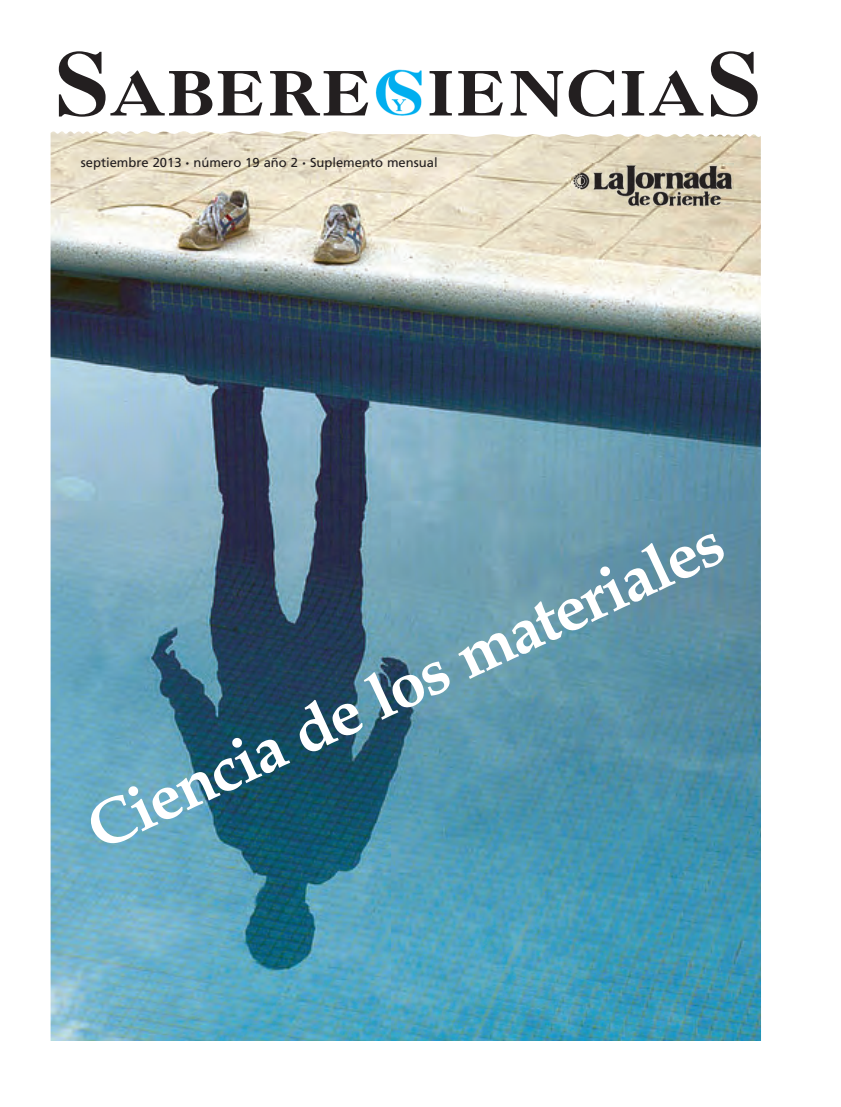
<style>
.page{position:relative;width:841px;height:1107px;background:#fff}
.page>*{position:absolute;margin:0;border:0;box-sizing:border-box;transform-origin:0 0}
.t1{font:86.5px "Caslon Three Roman SC";color:#231f20}
.t2{font:700 64px "Book Antiqua";color:#fff}
.t3{font:13px "Frutiger";color:#231f20}
.s1{font-weight:900}
</style>
<div class="page">
<img style="left:51px;top:131px;width:709px;height:910px">
<img style="left:571px;top:164px;width:162px;height:43px">
<img style="left:375px;top:69px;width:47px;height:47px">
<h1 class="t1" style="left:53px;top:53px;width:711px">Sabere ienciaS</h1>
<p class="t3" style="left:81px;top:157px;width:358px">septiembre 2013 <span class="s1">·</span> número 19 año 2 <span class="s1">·</span> Suplemento mensual</p>
<h2 class="t2" style="left:75px;top:797px;width:695px;rotate:-25deg">Ciencia de los materiales</h2>
</div>
